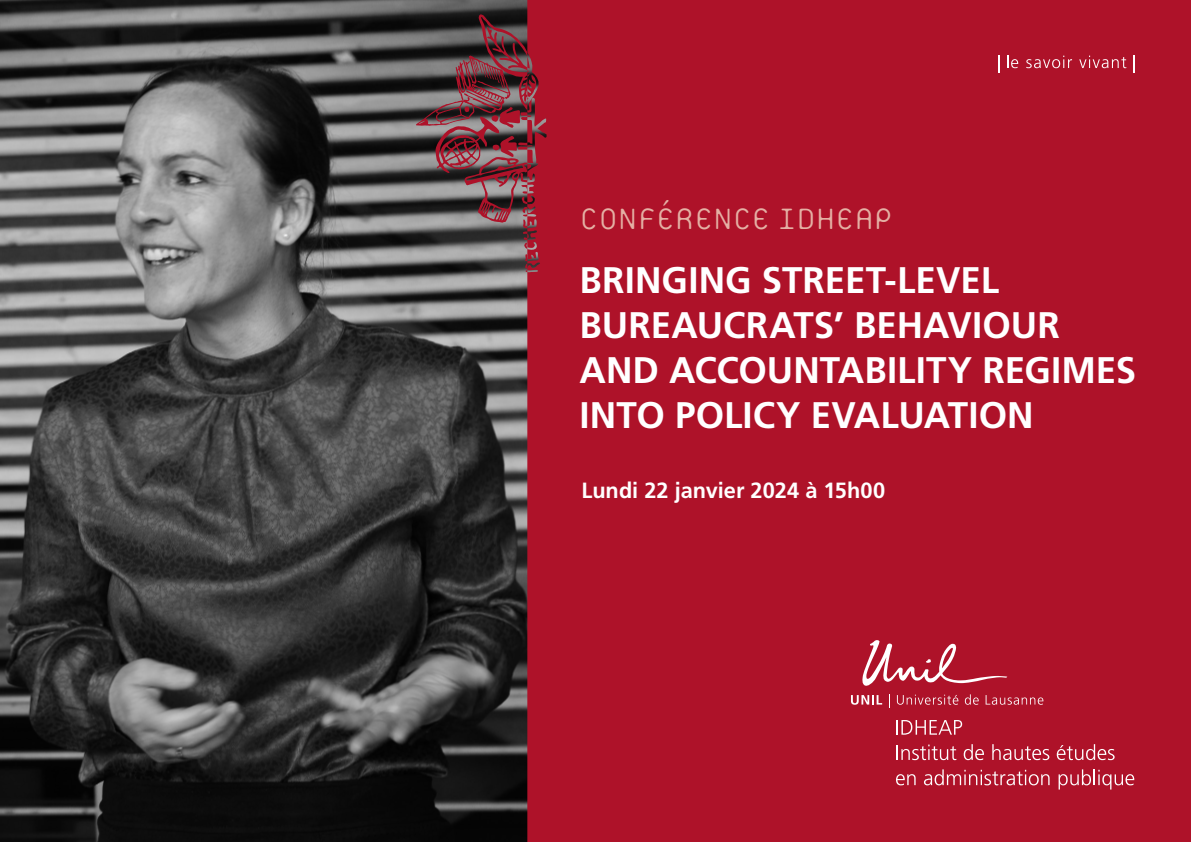
<style>
.page{position:relative;width:1191px;height:842px;background:#fff}
.page>*{position:absolute;margin:0;border:0;box-sizing:border-box;transform-origin:0 0}
.t1{font:100 44px "Platelet OT";letter-spacing:-.025em;color:#e4b0a4}
.t2{font:700 37px/45px "Frutiger LT Std";color:#fff}
.t3{font:700 22px "Frutiger LT Std";color:#fff}
</style>
<div class="page">
<img style="left:0;top:0;width:526px;height:842px">
<div style="left:526px;top:0;width:665px;height:842px;background:#ae1229"></div>
<svg style="left:415px;top:14px;width:112px;height:258px"></svg>
<svg style="left:862px;top:640px;width:145px;height:48px"></svg>
<svg style="left:851px;top:695px;width:31px;height:10px"></svg>
<svg style="left:888px;top:694px;width:1px;height:14px"></svg>
<svg style="left:897px;top:695px;width:61px;height:10px"></svg>
<svg style="left:965px;top:694px;width:13px;height:11px"></svg>
<svg style="left:985px;top:695px;width:58px;height:10px"></svg>
<svg style="left:896px;top:720px;width:66px;height:15px"></svg>
<svg style="left:896px;top:744px;width:60px;height:16px"></svg>
<svg style="left:963px;top:744px;width:21px;height:16px"></svg>
<svg style="left:992px;top:744px;width:57px;height:16px"></svg>
<svg style="left:1056px;top:744px;width:58px;height:16px"></svg>
<svg style="left:896px;top:774px;width:19px;height:11px"></svg>
<svg style="left:924px;top:769px;width:125px;height:16px"></svg>
<svg style="left:1058px;top:769px;width:76px;height:20px"></svg>
<svg style="left:998px;top:55px;width:1px;height:17px"></svg>
<svg style="left:1007px;top:55px;width:11px;height:13px"></svg>
<svg style="left:1026px;top:56px;width:46px;height:12px"></svg>
<svg style="left:1079px;top:56px;width:47px;height:12px"></svg>
<svg style="left:1133px;top:55px;width:1px;height:17px"></svg>
<p class="t1" style="left:579px;top:197px;width:316px">CONFÉRENCE IDHEAP</p>
<p class="t2" style="left:579px;top:258px;width:558px">BRINGING STREET-LEVEL<br>BUREAUCRATS’ BEHAVIOUR<br>AND ACCOUNTABILITY REGIMES<br>INTO POLICY EVALUATION</p>
<p class="t3" style="left:581px;top:477px;width:305px">Lundi 22 janvier 2024 à 15h00</p>
</div>
